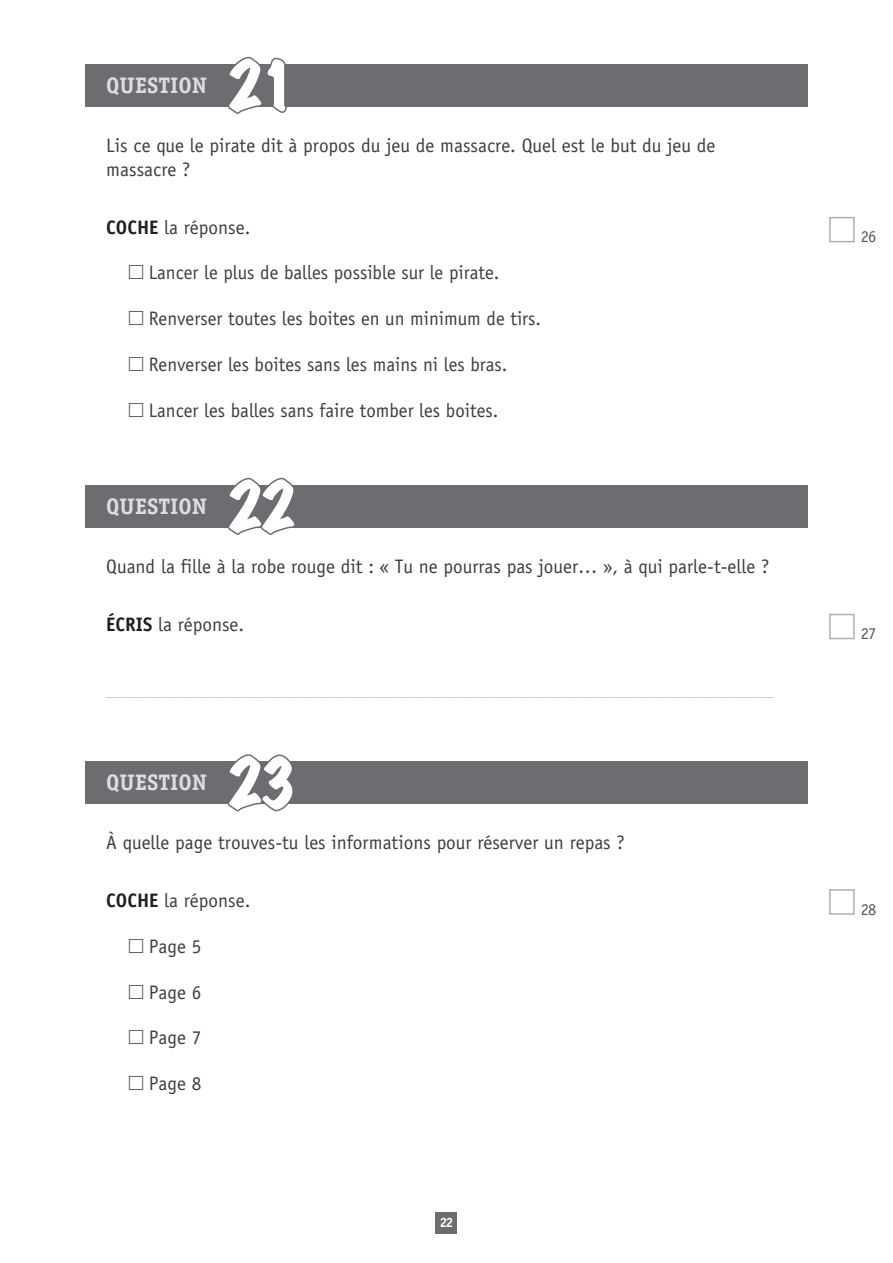
<style>
.page{position:relative;width:893px;height:1263px;background:#fff}
.page>*{position:absolute;margin:0;border:0;box-sizing:border-box;transform-origin:0 0}
.t1{font:expanded 60px "Marker Felt";color:#fff}
.t2{font:700 22.5px "Evalex Serif";color:#dcdddf}
.t3{font:19.5px/24px "Evalex Sans";color:#3e3e3f}
.t4{font:16.5px "Evalex Serif";color:#57585a}
.t5{font:15px "Evalex Sans";color:#bcbdc0}
.t6{font:700 13.5px "Evalex Serif";color:#fff}
.s1{font-weight:700;color:#231f20}
</style>
<div class="page">
<div style="left:85px;top:64px;width:723px;height:42px;background:#6c6d70"></div>
<svg style="left:226px;top:56px;width:63px;height:58px"></svg>
<div style="left:85px;top:485px;width:723px;height:42px;background:#6c6d70"></div>
<svg style="left:226px;top:477px;width:71px;height:58px"></svg>
<div style="left:85px;top:761px;width:723px;height:43px;background:#6c6d70"></div>
<svg style="left:227px;top:754px;width:63px;height:58px"></svg>
<div style="left:829px;top:217px;width:26px;height:25px;border:2px solid #adaeb2"></div>
<div style="left:829px;top:614px;width:26px;height:25px;border:2px solid #adaeb2"></div>
<div style="left:829px;top:889px;width:26px;height:26px;border:2px solid #adaeb2"></div>
<div style="left:436px;top:1212px;width:21px;height:21px;background:#6c6d70"></div>
<p class="t2" style="left:106px;top:71px;width:102px">QUESTION</p>
<h1 class="t1" style="left:225px;top:39px;width:74px">21</h1>
<p class="t3" style="left:106px;top:133px;width:611px">Lis ce que le pirate dit à propos du jeu de massacre. Quel est le but du jeu de massacre ?</p>
<p class="t3" style="left:106px;top:215px;width:146px"><span class="s1">COCHE</span> la réponse.</p>
<p class="t3" style="left:149px;top:261px;width:352px">Lancer le plus de balles possible sur le pirate.</p>
<p class="t3" style="left:149px;top:307px;width:394px">Renverser toutes les boites en un minimum de tirs.</p>
<p class="t3" style="left:149px;top:352px;width:360px">Renverser les boites sans les mains ni les bras.</p>
<p class="t3" style="left:149px;top:398px;width:351px">Lancer les balles sans faire tomber les boites.</p>
<p class="t2" style="left:106px;top:492px;width:102px">QUESTION</p>
<h1 class="t1" style="left:225px;top:460px;width:74px">22</h1>
<p class="t3" style="left:106px;top:554px;width:665px">Quand la fille à la robe rouge dit : « Tu ne pourras pas jouer… », à qui parle-t-elle ?</p>
<p class="t3" style="left:106px;top:612px;width:139px"><span class="s1">ÉCRIS</span> la réponse.</p>
<p class="t5" style="left:106px;top:682px;width:669px">_________________________________________________________________________________________</p>
<p class="t2" style="left:106px;top:768px;width:102px">QUESTION</p>
<h1 class="t1" style="left:225px;top:736px;width:74px">23</h1>
<p class="t3" style="left:106px;top:830px;width:520px">À quelle page trouves-tu les informations pour réserver un repas ?</p>
<p class="t3" style="left:106px;top:888px;width:146px"><span class="s1">COCHE</span> la réponse.</p>
<p class="t3" style="left:149px;top:934px;width:54px">Page 5</p>
<p class="t3" style="left:149px;top:980px;width:54px">Page 6</p>
<p class="t3" style="left:149px;top:1026px;width:54px">Page 7</p>
<p class="t3" style="left:149px;top:1071px;width:54px">Page 8</p>
<p class="t6" style="left:440px;top:1214px;width:15px">22</p>
<p class="t4" style="left:861px;top:227px;width:17px">26</p>
<p class="t4" style="left:861px;top:624px;width:17px">27</p>
<p class="t4" style="left:861px;top:899px;width:17px">28</p>
</div>
